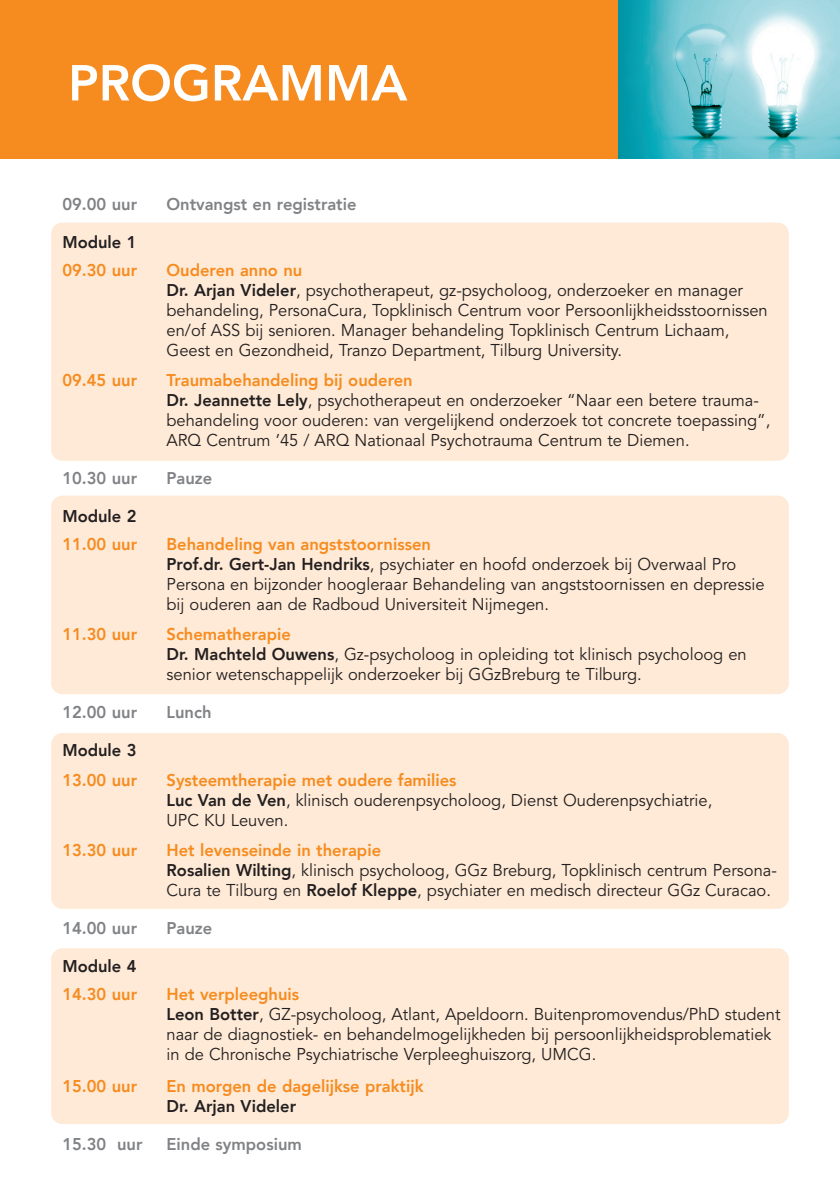
<style>
.page{position:relative;width:840px;height:1191px;background:#fff}
.page>*{position:absolute;margin:0;border:0;box-sizing:border-box;transform-origin:0 0}
.kopje{font:800 50px "Avenir";color:#fff}
.kopje-2{font:17px/20px "Avenir";color:#231f20}
.kopje-3{font:800 17px "Avenir";color:#f68b1f}
.kopje-4{font:800 17px "Avenir";color:#808285}
.kopje-5{font:800 17px "Avenir";color:#231f20}
.s1{font-weight:800}
</style>
<div class="page">
<div style="left:51px;top:223px;width:737px;height:238px;background:#feead6;border-radius:11px"></div>
<div style="left:51px;top:733px;width:737px;height:176px;background:#feead6;border-radius:11px"></div>
<div style="left:51px;top:948px;width:737px;height:176px;background:#feead6;border-radius:11px"></div>
<div style="left:51px;top:495px;width:737px;height:199px;background:#feead6;border-radius:11px"></div>
<hr style="left:839px;top:0;width:1px;height:159px;background:#f68b1f">
<div style="left:0;top:0;width:839px;height:159px;background:#f68b1f"></div>
<img style="left:618px;top:0;width:221px;height:159px">
<p class="kopje" style="left:68px;top:44px;width:340px">PROGRAMMA</p>
<p class="kopje-4" style="left:62px;top:191px;width:76px">09.00 uur</p>
<p class="kopje-4" style="left:166px;top:191px;width:191px">Ontvangst en registratie</p>
<p class="kopje-5" style="left:62px;top:229px;width:76px">Module 1</p>
<p class="kopje-3" style="left:62px;top:257px;width:76px">09.30 uur</p>
<p class="kopje-3" style="left:166px;top:257px;width:137px">Ouderen anno nu</p>
<p class="kopje-2" style="left:166px;top:280px;width:602px"><span class="s1">Dr. Arjan Videler</span>, psychotherapeut, gz-psycholoog, onderzoeker en manager behandeling, PersonaCura, Topklinisch Centrum voor Persoonlijkheidsstoornissen en/of ASS bij senioren. Manager behandeling Topklinisch Centrum Lichaam,</p>
<p class="kopje-2" style="left:166px;top:340px;width:456px">Geest en Gezondheid, Tranzo Department, Tilburg University.</p>
<p class="kopje-3" style="left:62px;top:367px;width:76px">09.45 uur</p>
<p class="kopje-3" style="left:166px;top:367px;width:247px">Traumabehandeling bij ouderen</p>
<p class="kopje-2" style="left:166px;top:390px;width:592px"><span class="s1">Dr. Jeannette Lely</span>, psychotherapeut en onderzoeker “Naar een betere trauma-</p>
<p class="kopje-2" style="left:166px;top:410px;width:605px">behandeling voor ouderen: van vergelijkend onderzoek tot concrete toepassing”,<br>ARQ Centrum ’45 / ARQ Nationaal Psychotrauma Centrum te Diemen.</p>
<p class="kopje-4" style="left:62px;top:465px;width:76px">10.30 uur</p>
<p class="kopje-4" style="left:166px;top:465px;width:47px">Pauze</p>
<p class="kopje-5" style="left:62px;top:503px;width:76px">Module 2</p>
<p class="kopje-3" style="left:62px;top:531px;width:76px">11.00 uur</p>
<p class="kopje-3" style="left:166px;top:531px;width:266px">Behandeling van angststoornissen</p>
<p class="kopje-2" style="left:166px;top:554px;width:599px"><span class="s1">Prof.dr. Gert-Jan Hendriks</span>, psychiater en hoofd onderzoek bij Overwaal Pro<br>Persona en bijzonder hoogleraar Behandeling van angststoornissen en depressie bij ouderen aan de Radboud Universiteit Nijmegen.</p>
<p class="kopje-3" style="left:62px;top:621px;width:76px">11.30 uur</p>
<p class="kopje-3" style="left:166px;top:621px;width:126px">Schematherapie</p>
<p class="kopje-2" style="left:166px;top:644px;width:581px"><span class="s1">Dr. Machteld Ouwens</span>, Gz-psycholoog in opleiding tot klinisch psycholoog en</p>
<p class="kopje-2" style="left:166px;top:664px;width:476px">senior wetenschappelijk onderzoeker bij GGzBreburg te Tilburg.</p>
<p class="kopje-4" style="left:62px;top:699px;width:76px">12.00 uur</p>
<p class="kopje-4" style="left:166px;top:699px;width:46px">Lunch</p>
<p class="kopje-5" style="left:62px;top:737px;width:76px">Module 3</p>
<p class="kopje-3" style="left:62px;top:767px;width:76px">13.00 uur</p>
<p class="kopje-3" style="left:166px;top:767px;width:291px">Systeemtherapie met oudere families</p>
<p class="kopje-2" style="left:166px;top:790px;width:547px"><span class="s1">Luc Van de Ven</span>, klinisch ouderenpsycholoog, Dienst Ouderenpsychiatrie,</p>
<p class="kopje-2" style="left:166px;top:810px;width:123px">UPC KU Leuven.</p>
<p class="kopje-3" style="left:62px;top:837px;width:76px">13.30 uur</p>
<p class="kopje-3" style="left:166px;top:837px;width:216px">Het levenseinde in therapie</p>
<p class="kopje-2" style="left:166px;top:860px;width:610px"><span class="s1">Rosalien Wilting</span>, klinisch psycholoog, GGz Breburg, Topklinisch centrum Persona-<br>Cura te Tilburg en <span class="s1">Roelof Kleppe</span>, psychiater en medisch directeur GGz Curacao.</p>
<p class="kopje-4" style="left:62px;top:915px;width:76px">14.00 uur</p>
<p class="kopje-4" style="left:166px;top:915px;width:47px">Pauze</p>
<p class="kopje-5" style="left:62px;top:953px;width:76px">Module 4</p>
<p class="kopje-3" style="left:62px;top:981px;width:76px">14.30 uur</p>
<p class="kopje-3" style="left:166px;top:981px;width:134px">Het verpleeghuis</p>
<p class="kopje-2" style="left:166px;top:1004px;width:615px"><span class="s1">Leon Botter</span>, GZ-psycholoog, Atlant, Apeldoorn. Buitenpromovendus/PhD student naar de diagnostiek- en behandelmogelijkheden bij persoonlijkheidsproblematiek in de Chronische Psychiatrische Verpleeghuiszorg, UMCG.</p>
<p class="kopje-3" style="left:62px;top:1073px;width:76px">15.00 uur</p>
<p class="kopje-3" style="left:166px;top:1073px;width:258px">En morgen de dagelijkse praktijk</p>
<p class="kopje-5" style="left:166px;top:1093px;width:131px">Dr. Arjan Videler</p>
<p class="kopje-4" style="left:62px;top:1131px;width:82px">15.30 uur</p>
<p class="kopje-4" style="left:166px;top:1131px;width:137px">Einde symposium</p>
</div>
